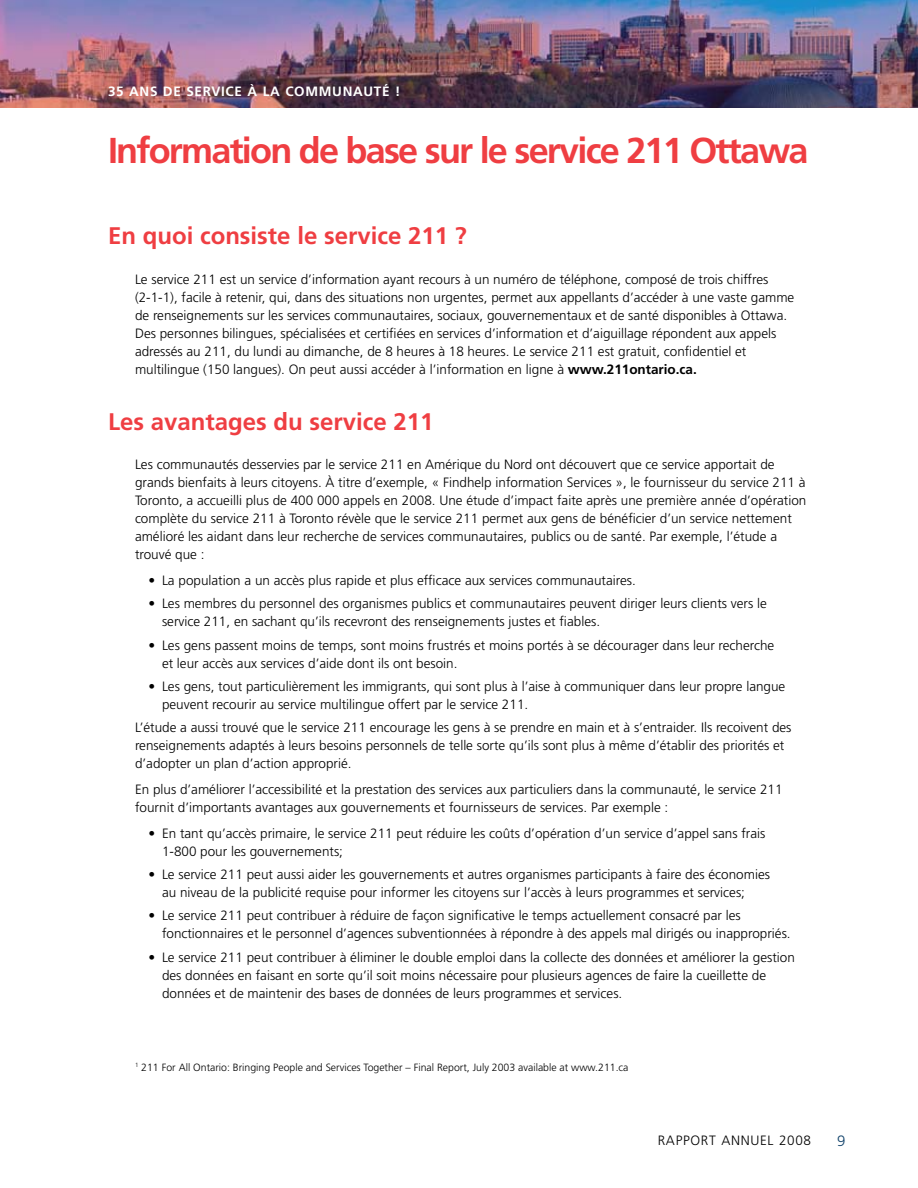
<style>
.page{position:relative;width:918px;height:1188px;background:#fff}
.page>*{position:absolute;margin:0;border:0;box-sizing:border-box;transform-origin:0 0}
.t1{font:700 36px "Frutiger";letter-spacing:-.05em;color:#ef3e42}
.t2{font:700 24px "Frutiger";color:#ef3e42}
.t3{font:300 15px "Frutiger";color:#10426a}
.t4{font:300 13.5px/18px "Frutiger";color:#000}
.t5{font:700 13.5px "Frutiger";letter-spacing:.05em;color:#fff}
.t6{font:300 13.5px "Frutiger";letter-spacing:.05em;color:#000}
.t7{font:300 10.5px "Frutiger";color:#000}
.s1{font-weight:700}
</style>
<div class="page">
<img style="left:0;top:0;width:918px;height:108px">
<p class="t5" style="left:108px;top:83px;width:294px">35 ans de service à la communauté !</p>
<h1 class="t1" style="left:108px;top:129px;width:702px">Information de base sur le service 211 Ottawa</h1>
<h2 class="t2" style="left:108px;top:222px;width:360px">En quoi consiste le service 211 ?</h2>
<p class="t4" style="left:135px;top:270px;width:661px">Le service 211 est un service d’information ayant recours à un numéro de téléphone, composé de trois chiffres (2-1-1), facile à retenir, qui, dans des situations non urgentes, permet aux appellants d’accéder à une vaste gamme de renseignements sur les services communautaires, sociaux, gouvernementaux et de santé disponibles à Ottawa.<br>Des personnes bilingues, spécialisées et certifiées en services d’information et d’aiguillage répondent aux appels adressés au 211, du lundi au dimanche, de 8 heures à 18 heures. Le service 211 est gratuit, confidentiel et multilingue (150 langues). On peut aussi accéder à l’information en ligne à <span class="s1">www.211ontario.ca.</span></p>
<h2 class="t2" style="left:108px;top:407px;width:327px">Les avantages du service 211</h2>
<p class="t4" style="left:135px;top:456px;width:673px">Les communautés desservies par le service 211 en Amérique du Nord ont découvert que ce service apportait de grands bienfaits à leurs citoyens. À titre d’exemple, « Findhelp information Services », le fournisseur du service 211 à Toronto, a accueilli plus de 400 000 appels en 2008. U ne étude d’impact faite après une première année d’opération complète du service 211 à Toronto révèle que le service 211 permet aux gens de bénéficier d’un service nettement amélioré les aidant dans leur recherche de services communautaires, publics ou de santé. Par exemple, l’étude a trouvé que :</p>
<p class="t4" style="left:148px;top:571px;width:489px">• La population a un accès plus rapide et plus efficace aux services communautaires.</p>
<p class="t4" style="left:162px;top:595px;width:606px;text-indent:-14px">• Les membres du personnel des organismes publics et communautaires peuvent diriger leurs clients vers le service 211, en sachant qu’ils recevront des renseignements justes et fiables.</p>
<p class="t4" style="left:162px;top:636px;width:614px;text-indent:-14px">• Les gens passent moins de temps, sont moins frustrés et moins portés à se décourager dans leur recherche et leur accès aux services d’aide dont ils ont besoin.</p>
<p class="t4" style="left:162px;top:677px;width:625px;text-indent:-14px">• Les gens, tout particulièrement les immigrants, qui sont plus à l’aise à communiquer dans leur propre langue peuvent recourir au service multilingue offert par le service 211.</p>
<p class="t4" style="left:135px;top:719px;width:658px">L’étude a aussi trouvé que le service 211 encourage les gens à se prendre en main et à s’entraider. Ils recoivent des renseignements adaptés à leurs besoins personnels de telle sorte qu’ils sont plus à même d’établir des priorités et d’adopter un plan d’action approprié.</p>
<p class="t4" style="left:135px;top:780px;width:649px">En plus d’améliorer l’accessibilité et la prestation des services aux particuliers dans la communauté, le service 211 fournit d’importants avantages aux gouvernements et fournisseurs de services. Par exemple :</p>
<p class="t4" style="left:162px;top:824px;width:605px;text-indent:-14px">• En tant qu’accès primaire, le service 211 peut réduire les coûts d’opération d’un service d’appel sans frais<br>1-800 pour les gouvernements;</p>
<p class="t4" style="left:162px;top:865px;width:610px;text-indent:-14px">• Le service 211 peut aussi aider les gouvernements et autres organismes participants à faire des économies au niveau de la publicité requise pour informer les citoyens sur l’accès à leurs programmes et services;</p>
<p class="t4" style="left:162px;top:907px;width:630px;text-indent:-14px">• Le service 211 peut contribuer à réduire de façon significative le temps actuellement consacré par les fonctionnaires et le personnel d’agences subventionnées à répondre à des appels mal dirigés ou inappropriés.</p>
<p class="t4" style="left:162px;top:948px;width:634px;text-indent:-14px">• Le service 211 peut contribuer à éliminer le double emploi dans la collecte des données et améliorer la gestion des données en faisant en sorte qu’il soit moins nécessaire pour plusieurs agences de faire la cueillette de données et de maintenir des bases de données de leurs programmes et services.</p>
<p class="t7" style="left:135px;top:1061px;width:495px"><sup>1</sup> 211 For All Ontario: Bringing People and Services Together – Final Report, July 2003 available at www.211.ca</p>
<p class="t6" style="left:658px;top:1132px;width:155px">Rapport annuel 2008</p>
<p class="t3" style="left:837px;top:1132px;width:10px">9</p>
</div>
